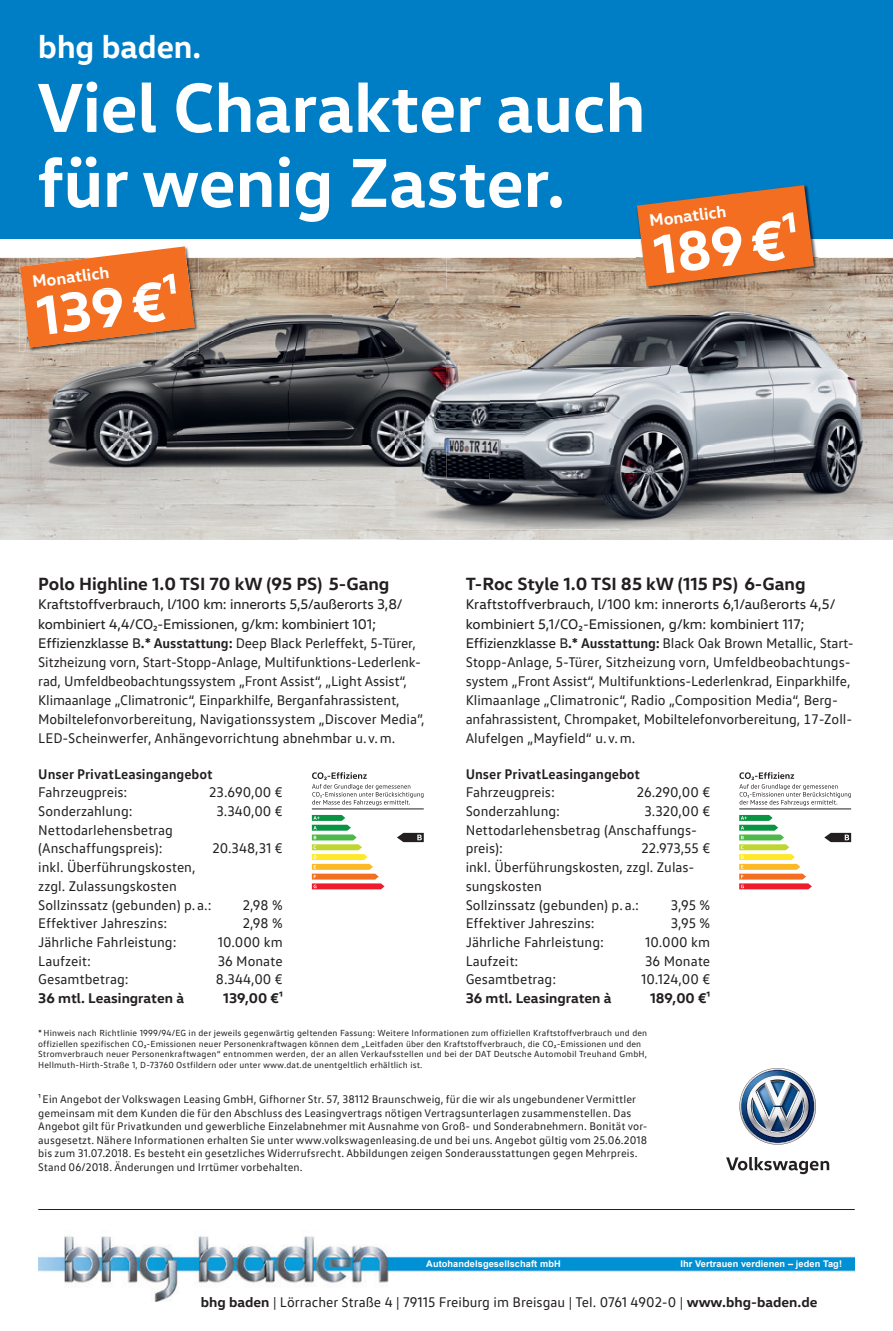
<style>
.page{position:relative;width:893px;height:1331px;background:#fff}
.page>*{position:absolute;margin:0;border:0;box-sizing:border-box;transform-origin:0 0}
.t1{font:700 70.5px/75px "VW Head";color:#fff}
.t2{font:700 56.4px "VW Head";color:#fff}
.t3{font:700 33px "VW Head";color:#fff}
.t4{font:700 18px "VW Head";color:#231f20}
.t5{font:700 16.95px "VW Head";color:#fff}
.t6{font:14.25px/19.2px "VW Text";color:#231f20}
.t7{font:14.25px/19.2px "VW Head";letter-spacing:-.01em;color:#231f20}
.t8{font:700 14.25px "VW Head";color:#231f20}
.t9{font:700 14.25px "VW Text";color:#231f20}
.t10{font:11.25px/13.5px "VW Text";letter-spacing:.01em;color:#231f20}
.t11{font:700 9.15px "Arial";letter-spacing:.01em;color:#fff}
.t12{font:9px/10.8px "VW Text";letter-spacing:.015em;color:#231f20}
.s1{font-family:"VW Head"}
.s2{font-family:"VW Head";font-weight:700}
.s3{font-weight:700}
</style>
<div class="page">
<div style="left:0;top:0;width:893px;height:239px;background:#007ec5"></div>
<img style="left:0;top:258px;width:446px;height:161px">
<img style="left:446px;top:258px;width:447px;height:31px">
<img style="left:397px;top:528px;width:496px;height:11px">
<img style="left:99px;top:479px;width:296px;height:29px">
<svg style="left:312px;top:815px;width:73px;height:74px"></svg>
<hr style="left:312px;top:809px;width:112px;height:1px;background:#231f20">
<svg style="left:312px;top:772px;width:111px;height:34px"></svg>
<svg style="left:397px;top:833px;width:27px;height:9px"></svg>
<svg style="left:739px;top:815px;width:73px;height:74px"></svg>
<hr style="left:739px;top:809px;width:112px;height:1px;background:#231f20">
<svg style="left:739px;top:772px;width:112px;height:34px"></svg>
<svg style="left:824px;top:833px;width:27px;height:9px"></svg>
<img style="left:739px;top:1068px;width:77px;height:77px">
<svg style="left:726px;top:1157px;width:103px;height:17px"></svg>
<hr style="left:38px;top:1209px;width:817px;height:1px;background:#231f20">
<img style="left:38px;top:1236px;width:817px;height:66px">
<img style="left:636px;top:208px;width:182px;height:81px">
<svg style="left:637px;top:185px;width:177px;height:102px;background:#cb723e"></svg>
<img style="left:195px;top:258px;width:4px;height:31px">
<img style="left:19px;top:289px;width:7px;height:62px">
<svg style="left:20px;top:246px;width:175px;height:102px"></svg>
<img style="left:199px;top:289px;width:143px;height:52px">
<img style="left:342px;top:289px;width:53px;height:156px">
<img style="left:26px;top:351px;width:158px;height:94px">
<img style="left:184px;top:341px;width:158px;height:104px">
<img style="left:26px;top:445px;width:369px;height:34px">
<img style="left:26px;top:348px;width:43px;height:3px">
<img style="left:155px;top:289px;width:44px;height:62px">
<img style="left:69px;top:348px;width:86px;height:3px">
<img style="left:26px;top:289px;width:169px;height:59px">
<img style="left:35px;top:289px;width:144px;height:47px">
<img style="left:489px;top:289px;width:404px;height:184px">
<img style="left:395px;top:289px;width:51px;height:239px">
<img style="left:446px;top:473px;width:447px;height:55px">
<img style="left:446px;top:289px;width:43px;height:190px">
<h3 class="t3" style="left:38px;top:25px;width:164px">bhg baden.</h3>
<h1 class="t1" style="left:38px;top:67px;width:609px">Viel Charakter auch für wenig Zaster.</h1>
<p class="t5" style="left:31px;top:271px;width:79px;rotate:-7deg">Monatlich</p>
<p class="t5" style="left:648px;top:210px;width:79px;rotate:-7deg">Monatlich</p>
<h2 class="t2" style="left:649px;top:219px;width:147px;rotate:-7deg">189 €¹</h2>
<p class="t4" style="left:38px;top:572px;width:353px">Polo Highline 1.0 TSI 70 kW (95 PS) 5-Gang</p>
<p class="t7" style="left:38px;top:595px;width:366px">Kraftstoffverbrauch, l/100 km: innerorts 5,5/außerorts 3,8/ kombiniert 4,4/CO₂-Emissionen, g/km: kombiniert 101;</p>
<p class="t6" style="left:38px;top:633px;width:388px"><span class="s1">Effizienzklasse B</span><span class="s2">.*</span> <span class="s3">Ausstattung:</span> Deep Black Perleffekt, 5-Türer, Sitzheizung vorn, Start-Stopp-Anlage, Multifunktions-Lederlenk&shy;rad, Umfeldbeobachtungssystem „Front Assist“, „Light Assist“, Klimaanlage „Climatronic“, Einparkhilfe, Berganfahrassistent, Mobiltelefonvorbereitung, Navigationssystem „Discover Media”, LED-Scheinwerfer, Anhängevorrichtung abnehmbar u. v. m.</p>
<p class="t9" style="left:38px;top:764px;width:176px">Unser PrivatLeasingangebot</p>
<p class="t6" style="left:38px;top:782px;width:91px">Fahrzeugpreis:</p>
<p class="t6" style="left:209px;top:782px;width:75px">23.690,00 €</p>
<p class="t6" style="left:38px;top:801px;width:96px">Sonderzahlung:</p>
<p class="t6" style="left:216px;top:801px;width:68px">3.340,00 €</p>
<p class="t6" style="left:38px;top:820px;width:136px;line-height:18.8px">Nettodarlehensbetrag (Anschaffungspreis):</p>
<p class="t6" style="left:212px;top:838px;width:72px">20.348,31 €</p>
<p class="t6" style="left:38px;top:857px;width:175px;line-height:18.8px">inkl. Überführungskosten, zzgl. Zulassungskosten<br>Sollzinssatz (gebunden) p. a.:</p>
<p class="t6" style="left:243px;top:895px;width:42px">2,98 %</p>
<p class="t6" style="left:38px;top:913px;width:131px">Effektiver Jahreszins:</p>
<p class="t6" style="left:243px;top:913px;width:42px">2,98 %</p>
<p class="t6" style="left:38px;top:932px;width:140px">Jährliche Fahrleistung:</p>
<p class="t6" style="left:218px;top:932px;width:66px">10.000 km</p>
<p class="t6" style="left:38px;top:951px;width:54px">Laufzeit:</p>
<p class="t6" style="left:218px;top:951px;width:67px">36 Monate</p>
<p class="t6" style="left:38px;top:969px;width:92px">Gesamtbetrag:</p>
<p class="t6" style="left:216px;top:969px;width:68px">8.344,00 €</p>
<p class="t8" style="left:38px;top:989px;width:147px">36 mtl. Leasingraten à</p>
<p class="t8" style="left:223px;top:989px;width:61px">139,00 €¹</p>
<p class="t4" style="left:466px;top:572px;width:341px">T-Roc Style 1.0 TSI 85 kW (115 PS) 6-Gang</p>
<p class="t7" style="left:466px;top:595px;width:371px">Kraftstoffverbrauch, l/100 km: innerorts 6,1/außerorts 4,5/ kombiniert 5,1/CO₂-Emissionen, g/km: kombiniert 117;</p>
<p class="t6" style="left:466px;top:633px;width:390px"><span class="s1">Effizienzklasse B</span><span class="s2">.*</span> <span class="s3">Ausstattung:</span> Black Oak Brown Metallic, Start-Stopp-Anlage, 5-Türer, Sitzheizung vorn, Umfeldbeobachtungs&shy;system „Front Assist“, Multifunktions-Lederlenkrad, Einparkhilfe, Klimaanlage „Climatronic“, Radio „Composition Media“, Berg&shy;anfahrassistent, Chrompaket, Mobiltelefonvorbereitung, 17-Zoll-Alufelgen „Mayfield“ u. v. m.</p>
<p class="t9" style="left:466px;top:764px;width:176px">Unser PrivatLeasingangebot</p>
<p class="t6" style="left:466px;top:782px;width:91px">Fahrzeugpreis:</p>
<p class="t6" style="left:637px;top:782px;width:75px">26.290,00 €</p>
<p class="t6" style="left:466px;top:801px;width:96px">Sonderzahlung:</p>
<p class="t6" style="left:466px;top:801px;width:246px;line-height:18.8px;text-indent:179px">3.320,00 €<br>Nettodarlehensbetrag (Anschaffungs&shy;preis):</p>
<p class="t6" style="left:466px;top:839px;width:246px;line-height:18.8px;text-indent:176px">22.973,55 € inkl. Überführungskosten, zzgl. Zulas&shy;sungskosten<br>Sollzinssatz (gebunden) p. a.:</p>
<p class="t6" style="left:671px;top:895px;width:41px">3,95 %</p>
<p class="t6" style="left:466px;top:913px;width:131px">Effektiver Jahreszins:</p>
<p class="t6" style="left:671px;top:913px;width:41px">3,95 %</p>
<p class="t6" style="left:466px;top:932px;width:140px">Jährliche Fahrleistung:</p>
<p class="t6" style="left:645px;top:932px;width:66px">10.000 km</p>
<p class="t6" style="left:466px;top:951px;width:54px">Laufzeit:</p>
<p class="t6" style="left:645px;top:951px;width:67px">36 Monate</p>
<p class="t6" style="left:466px;top:969px;width:92px">Gesamtbetrag:</p>
<p class="t6" style="left:641px;top:969px;width:70px">10.124,00 €</p>
<p class="t8" style="left:466px;top:989px;width:147px">36 mtl. Leasingraten à</p>
<p class="t8" style="left:650px;top:989px;width:62px">189,00 €¹</p>
<p class="t12" style="left:38px;top:1027px;width:610px">* Hinweis nach Richtlinie 1999/94/EG in der jeweils gegenwärtig geltenden Fassung: Weitere Informationen zum offiziellen Kraftstoffverbrauch und den offiziellen spezifischen CO₂-Emissionen neuer Personenkraftwagen können dem „Leitfaden über den Kraftstoffverbrauch, die CO₂-Emissionen und den Stromverbrauch neuer Personenkraftwagen“ entnommen werden, der an allen Verkaufsstellen und bei der DAT Deutsche Automobil Treuhand GmbH, Hellmuth-Hirth-Straße 1, D-73760 Ostfildern oder unter www.dat.de unentgeltlich erhältlich ist.</p>
<p class="t10" style="left:38px;top:1092px;width:611px">¹ Ein Angebot der Volkswagen Leasing GmbH, Gifhorner Str. 57, 38112 Braunschweig, für die wir als ungebundener Vermittler gemeinsam mit dem Kunden die für den Abschluss des Leasingvertrags nötigen Vertragsunterlagen zusammenstellen. Das Angebot gilt für Privatkunden und gewerbliche Einzelabnehmer mit Ausnahme von Groß- und Sonderabnehmern. Bonität vor&shy;ausgesetzt. Nähere Informationen erhalten Sie unter www.volkswagenleasing.de und bei uns. Angebot gültig vom 25.06.2018 bis zum 31.07.2018. Es besteht ein gesetzliches Widerrufsrecht. Abbildungen zeigen Sonderausstattungen gegen Mehrpreis.<br>Stand 06/2018. Änderungen und Irrtümer vorbehalten.</p>
<p class="t11" style="left:426px;top:1258px;width:136px">Autohandelsgesellschaft mbH</p>
<p class="t11" style="left:680px;top:1258px;width:163px">Ihr Vertrauen verdienen – jeden Tag!</p>
<p class="t6" style="left:201px;top:1292px;width:618px"><span class="s2">bhg baden</span> | Lörracher Straße 4 | 79115 Freiburg im Breisgau | Tel. 0761 4902-0 | <span class="s2">www.bhg-baden.de</span></p>
</div>
